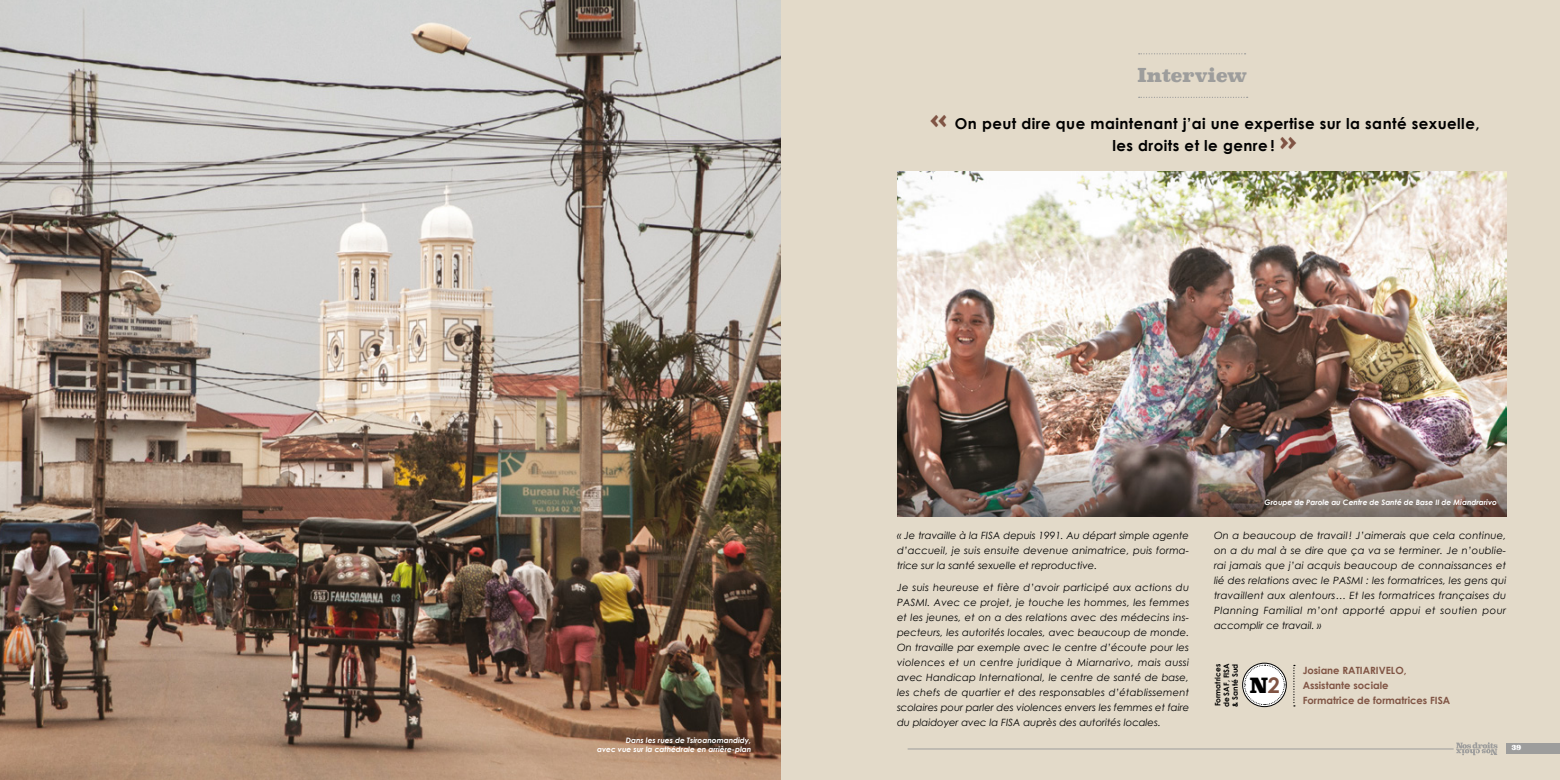
<style>
.page{position:relative;width:1560px;height:780px;background:#fff}
.page>*{position:absolute;margin:0;border:0;box-sizing:border-box;transform-origin:0 0}
.t1{font:900 20.5px "Superclarendon";color:#000}
.t2{font:900 18.75px "Superclarendon";letter-spacing:-.03em;color:#9d9d9c}
.t3{font:700 15px/22.5px "Century Gothic";letter-spacing:.03em;color:#000;text-align:center}
.t4{font:italic 10px/15px "Century Gothic";color:#000;text-align:justify}
.t5{font:700 10px/15px "Century Gothic";color:#805444}
.t6{font:italic 700 7.5px/9px "Century Gothic";color:#fff;text-align:right}
.t7{font:700 7.5px/8.8px "Century Gothic";color:#000}
.t8{font:900 7.5px "Superclarendon";color:#fff}
.s1{font-family:"Superclarendon";font-weight:900;font-size:27.5px;color:#805444}
.s2{font-family:"Century Gothic";font-weight:700;font-size:21.5px;color:#805444}
</style>
<div class="page">
<div style="left:780px;top:0;width:779px;height:780px;background:#e3dac9"></div>
<div style="left:1242px;top:663px;width:44px;height:43px;border:1px solid #000;border-radius:50%"></div>
<svg style="left:1243px;top:664px;width:41px;height:41px"></svg>
<svg style="left:1293px;top:665px;width:1px;height:41px"></svg>
<img style="left:897px;top:172px;width:608px;height:344px">
<img style="left:0;top:0;width:780px;height:780px">
<svg style="left:1138px;top:53px;width:107px;height:1px"></svg>
<svg style="left:1138px;top:97px;width:109px;height:1px"></svg>
<svg style="left:1456px;top:742px;width:41px;height:13px"></svg>
<hr style="left:907px;top:748px;width:546px;height:1px;background:#9d9d9c">
<div style="left:1505px;top:742px;width:54px;height:11px;background:#9d9d9c"></div>
<p class="t6" style="left:597px;top:735px;width:156px">Dans les rues de Tsiroanomandidy,<br>avec vue sur la cathédrale en arrière-plan</p>
<h2 class="t2" style="left:1136px;top:62px;width:112px">Interview</h2>
<h3 class="t3" style="left:929px;top:112px;width:551px"><span class="s1">«</span> On peut dire que maintenant j’ai une expertise sur la santé sexuelle, les droits et le genre ! <span class="s1">»</span></h3>
<p class="t4" style="left:896px;top:527px;width:294px">« Je travaille à la FISA depuis 1991. Au départ simple agente d’accueil, je suis ensuite devenue animatrice, puis forma&shy;trice sur la santé sexuelle et reproductive.</p>
<p class="t4" style="left:896px;top:579px;width:294px">Je suis heureuse et fière d’avoir participé aux actions du PASMI. Avec ce projet, je touche les hommes, les femmes et les jeunes, et on a des relations avec des médecins ins&shy;pecteurs, les autorités locales, avec beaucoup de monde.<br>On travaille par exemple avec le centre d’écoute pour les violences et un centre juridique à Miarnarivo, mais aussi avec Handicap International, le centre de santé de base, les chefs de quartier et des responsables d’établissement scolaires pour parler des violences envers les femmes et faire du plaidoyer avec la FISA auprès des autorités locales.</p>
<p class="t6" style="left:1264px;top:497px;width:234px">Groupe de Parole au Centre de Santé de Base II de Miandrarivo</p>
<p class="t4" style="left:1213px;top:527px;width:294px">On a beaucoup de travail ! J’aimerais que cela continue, on a du mal à se dire que ça va se terminer. Je n’oublie&shy;rai jamais que j’ai acquis beaucoup de connaissances et lié des relations avec le PASMI : les formatrices, les gens qui travaillent aux alentours… Et les formatrices françaises du Planning Familial m’ont apporté appui et soutien pour accomplir ce travail. »</p>
<p class="t5" style="left:1302px;top:662px;width:149px">Josiane RATIARIVELO,<br>Assistante sociale<br>Formatrice de formatrices FISA</p>
<p class="t7" style="left:1212px;top:707px;width:46px;rotate:-90deg">Formatrices de SAF, FISA &amp; Santé Sud</p>
<h1 class="t1" style="left:1249px;top:671px;width:32px">N<span class="s2">2</span></h1>
<p class="t8" style="left:1510px;top:742px;width:12px">39</p>
</div>
